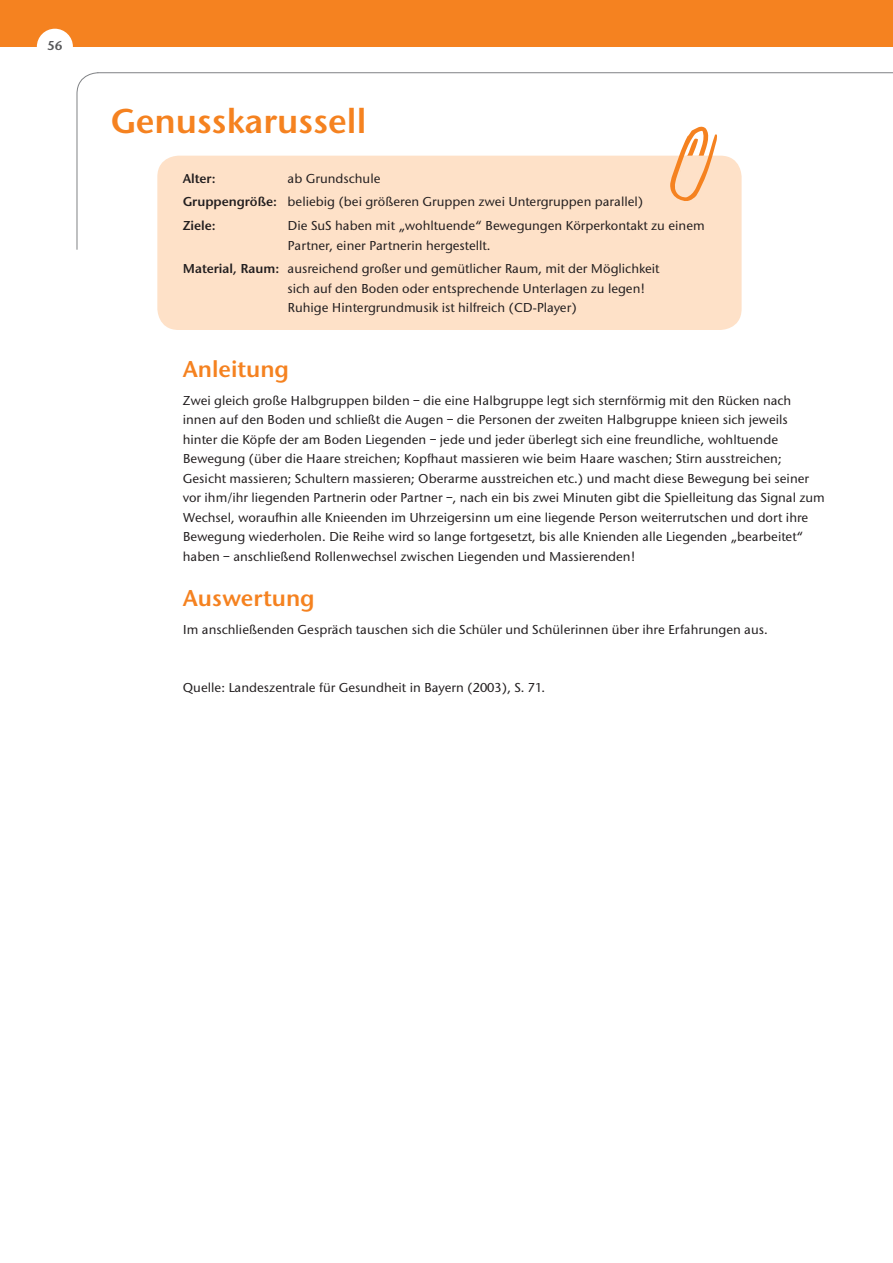
<style>
.page{position:relative;width:893px;height:1263px;background:#fff}
.page>*{position:absolute;margin:0;border:0;box-sizing:border-box;transform-origin:0 0}
.t1{font:600 36px "Stone Sans EF";color:#f58220}
.t2{font:600 24px "Stone Sans EF";color:#f58220}
.t3{font:500 13.5px/19.5px "Stone Sans EF";color:#231f20}
.t4{font:600 13.5px "Stone Sans EF";color:#231f20}
.t5{font:600 13.5px "Stone Sans EF";color:#57585a}
.s1{font-weight:600}
</style>
<div class="page">
<div style="left:0;top:0;width:893px;height:47px;background:#f58220"></div>
<div style="left:37px;top:29px;width:36px;height:36px;background:#fff;border-radius:50%"></div>
<svg style="left:76px;top:72px;width:23px;height:178px"></svg>
<hr style="left:98px;top:72px;width:795px;height:1px;background:#808285">
<div style="left:157px;top:156px;width:585px;height:174px;background:#fee1c8;border-radius:21px"></div>
<svg style="left:670px;top:126px;width:47px;height:75px"></svg>
<p class="t5" style="left:47px;top:38px;width:17px">56</p>
<h1 class="t1" style="left:111px;top:100px;width:257px">Genusskarussell</h1>
<p class="t4" style="left:183px;top:170px;width:34px">Alter:</p>
<p class="t3" style="left:183px;top:166px;width:462px;line-height:23.7px;text-indent:105px">ab Grundschule<br><span class="s1">Gruppengröße:</span> beliebig (bei größeren Gruppen zwei Untergruppen parallel)<br><span class="s1">Ziele:</span></p>
<p class="t3" style="left:288px;top:216px;width:419px">Die SuS haben mit „wohltuende“ Bewegungen Körperkontakt zu einem<br>Partner, einer Partnerin hergestellt.</p>
<p class="t3" style="left:288px;top:259px;width:374px;text-indent:-105px"><span class="s1">Material, Raum:</span> ausreichend großer und gemütlicher Raum, mit der Möglichkeit sich auf den Boden oder entsprechende Unterlagen zu legen!<br>Ruhige Hintergrundmusik ist hilfreich (CD-Player)</p>
<h2 class="t2" style="left:183px;top:355px;width:107px">Anleitung</h2>
<p class="t3" style="left:183px;top:391px;width:643px">Zwei gleich große Halbgruppen bilden – die eine Halbgruppe legt sich sternförmig mit den Rücken nach innen auf den Boden und schließt die Augen – die Personen der zweiten Halbgruppe knieen sich jeweils hinter die Köpfe der am Boden Liegenden – jede und jeder überlegt sich eine freundliche, wohltuende Bewegung (über die Haare streichen; Kopfhaut massieren wie beim Haare waschen; Stirn ausstreichen; Gesicht massieren; Schultern massieren; Oberarme ausstreichen etc.) und macht diese Bewegung bei seiner vor ihm/ihr liegenden Partnerin oder Partner –, nach ein bis zwei Minuten gibt die Spielleitung das Signal zum Wechsel, woraufhin alle Knieenden im Uhrzeigersinn um eine liegende Person weiterrutschen und dort ihre Bewegung wiederholen. Die Reihe wird so lange fortgesetzt, bis alle Knienden alle Liegenden „bearbeitet“ haben – anschließend Rollenwechsel zwischen Liegenden und Massierenden!</p>
<h2 class="t2" style="left:183px;top:584px;width:133px">Auswertung</h2>
<p class="t3" style="left:183px;top:620px;width:586px">Im anschließenden Gespräch tauschen sich die Schüler und Schülerinnen über ihre Erfahrungen aus.</p>
<p class="t3" style="left:183px;top:678px;width:364px">Quelle: Landeszentrale für Gesundheit in Bayern (2003), S. 71.</p>
</div>
